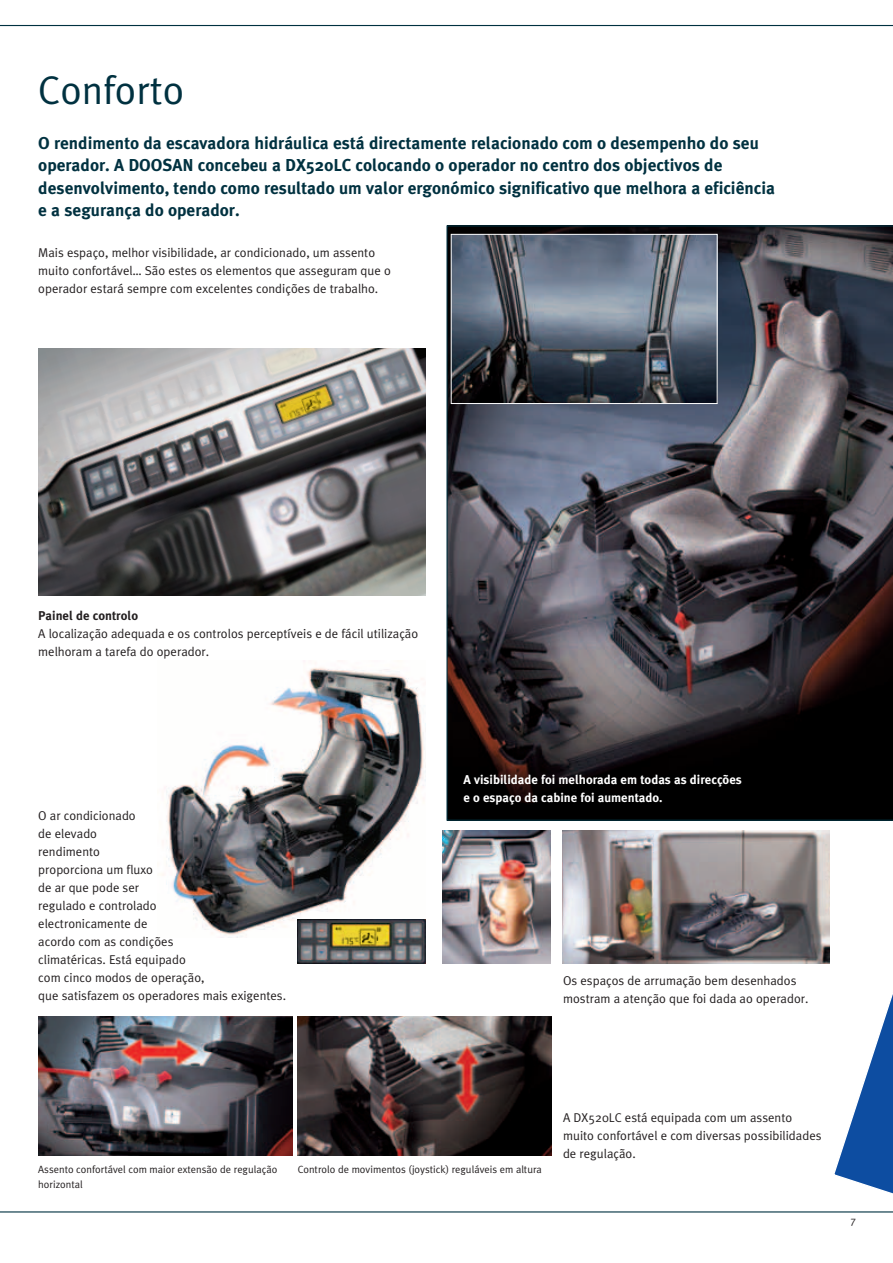
<style>
.page{position:relative;width:893px;height:1263px;background:#fff}
.page>*{position:absolute;margin:0;border:0;box-sizing:border-box;transform-origin:0 0}
.t1{font:40.2px "Meta Plus Normal";color:#003140}
.t2{font:700 17.25px/22.5px "Meta Plus";color:#003140}
.t3{font:12.75px/18px "Meta Plus Normal";color:#231f20}
.t4{font:700 12.75px/18px "Meta Plus";color:#fff}
.t5{font:700 12.75px "Meta Plus";color:#231f20}
.t6{font:10.5px/15px "Meta Plus Normal";color:#231f20}
</style>
<div class="page">
<svg style="left:446px;top:225px;width:447px;height:596px;background:#403e44"></svg>
<hr style="left:0;top:25px;width:893px;height:1px;background:#003140">
<hr style="left:0;top:1211px;width:893px;height:1px;background:#003140">
<img style="left:297px;top:1016px;width:254px;height:140px">
<img style="left:38px;top:1016px;width:254px;height:140px">
<img style="left:453px;top:236px;width:263px;height:166px">
<div style="left:451px;top:234px;width:267px;height:170px;border:1px solid #fff"></div>
<img style="left:562px;top:830px;width:267px;height:133px">
<img style="left:442px;top:830px;width:109px;height:133px">
<img style="left:38px;top:349px;width:387px;height:246px">
<img style="left:161px;top:660px;width:263px;height:277px">
<img style="left:298px;top:919px;width:127px;height:44px">
<svg style="left:834px;top:994px;width:59px;height:200px"></svg>
<h1 class="t1" style="left:38px;top:67px;width:148px">Conforto</h1>
<p class="t2" style="left:38px;top:131px;width:738px">O rendimento da escavadora hidráulica está directamente relacionado com o desempenho do seu operador. A DOOSAN concebeu a DX520LC colocando o operador no centro dos objectivos de desenvolvimento, tendo como resultado um valor ergonómico significativo que melhora a eficiência e a segurança do operador.</p>
<p class="t3" style="left:38px;top:243px;width:354px">Mais espaço, melhor visibilidade, ar condicionado, um assento muito confortável… São estes os elementos que asseguram que o operador estará sempre com excelentes condições de trabalho.</p>
<p class="t5" style="left:38px;top:609px;width:101px">Painel de controlo</p>
<p class="t3" style="left:38px;top:625px;width:382px">A localização adequada e os controlos perceptíveis e de fácil utilização melhoram a tarefa do operador.</p>
<p class="t3" style="left:38px;top:806px;width:249px">O ar condicionado<br>de elevado<br>rendimento<br>proporciona um fluxo<br>de ar que pode ser<br>regulado e controlado<br>electronicamente de<br>acordo com as condições<br>climatéricas. Está equipado<br>com cinco modos de operação,<br>que satisfazem os operadores mais exigentes.</p>
<p class="t4" style="left:463px;top:770px;width:280px">A visibilidade foi melhorada em todas as direcções e o espaço da cabine foi aumentado.</p>
<p class="t3" style="left:563px;top:971px;width:247px">Os espaços de arrumação bem desenhados mostram a atenção que foi dada ao operador.</p>
<p class="t6" style="left:38px;top:1162px;width:241px">Assento confortável com maior extensão de regulação horizontal</p>
<p class="t6" style="left:298px;top:1162px;width:246px">Controlo de movimentos (joystick) reguláveis em altura</p>
<p class="t3" style="left:563px;top:1108px;width:260px">A DX520LC está equipada com um assento muito confortável e com diversas possibilidades de regulação.</p>
<p class="t6" style="left:850px;top:1213px;width:7px">7</p>
</div>
